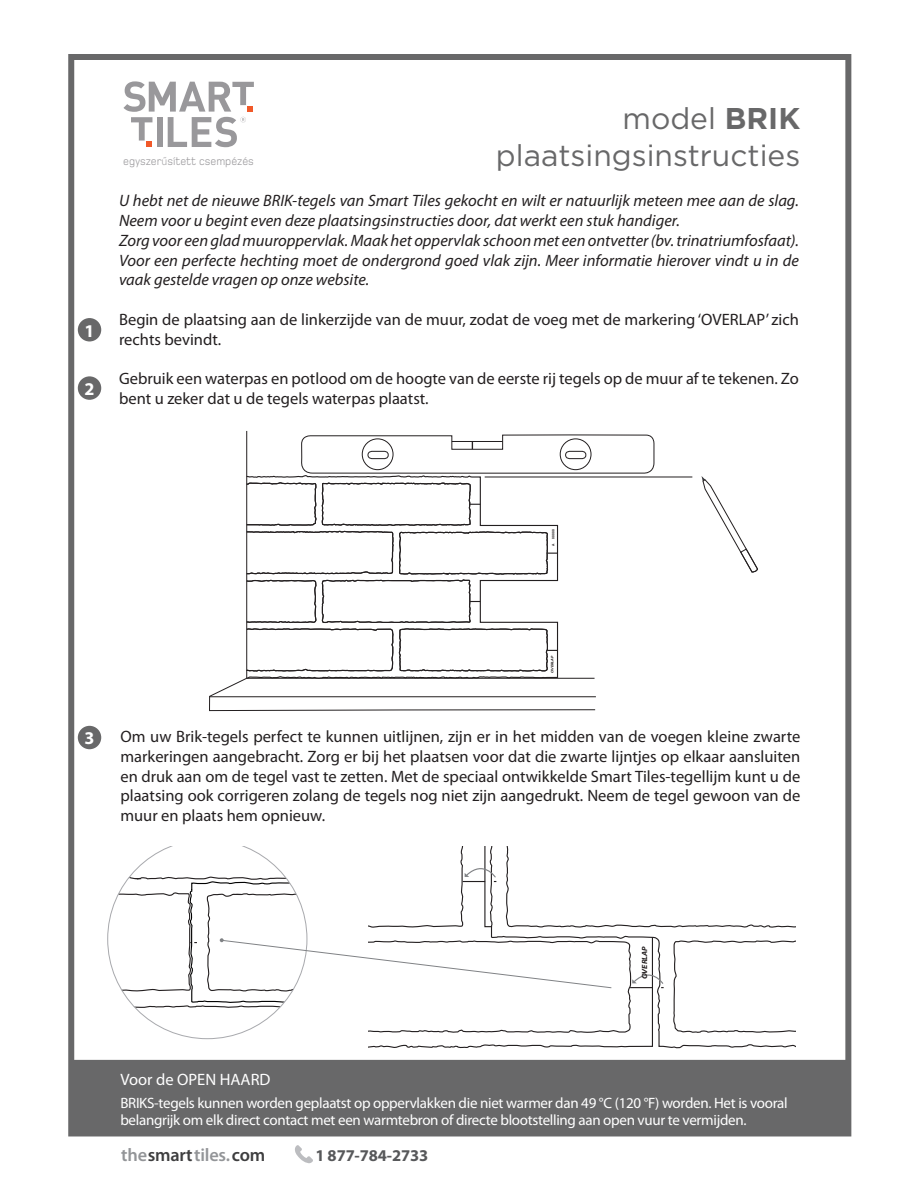
<style>
.page{position:relative;width:918px;height:1188px;background:#fff}
.page>*{position:absolute;margin:0;border:0;box-sizing:border-box;transform-origin:0 0}
.t1{font:30px "Gotham";color:#686869}
.t2{font:600 18.3px "Myriad Pro";letter-spacing:-.01em;color:#939598}
.t3{font:700 18px "Myriad Pro";color:#fff}
.t4{font:16.5px/19.8px "Myriad Pro";color:#231f20}
.t5{font:italic 16.5px/19.8px "Myriad Pro";color:#231f20}
.t6{font:16.5px "Myriad Pro";color:#fff}
.t7{font:700 16.5px "Myriad Pro";letter-spacing:-.01em;color:#57585a}
.t8{font:15px/16.5px "Myriad Pro";letter-spacing:-.02em;color:#fff}
.t9{font:11.7px "Foundry Monoline";color:#99989b;scale:.94 1}
.t10{font:italic 700 semi-expanded 7.5px "Myriad Pro";color:#231f20}
.t11{font:italic 700 semi-expanded 3.45px "Myriad Pro";color:#231f20;scale:1.09 1}
.t12{font:700 3.3px "Arial";letter-spacing:.05em;color:#231f20}
.s1{font-weight:700}
.s2{font-family:"Myriad Pro";font-weight:300}
.s3{color:#3e3e3f}
</style>
<div class="page">
<div style="left:68px;top:54px;width:783px;height:1082px;border:6px solid #686869"></div>
<div style="left:78px;top:376px;width:23px;height:24px;background:#686869;border-radius:50%"></div>
<div style="left:78px;top:318px;width:23px;height:23px;background:#686869;border-radius:50%"></div>
<div style="left:78px;top:726px;width:23px;height:23px;background:#686869;border-radius:50%"></div>
<div style="left:69px;top:1060px;width:782px;height:76px;background:#686869"></div>
<svg style="left:247px;top:474px;width:312px;height:8px"></svg>
<svg style="left:301px;top:435px;width:354px;height:39px"></svg>
<hr style="left:485px;top:477px;width:207px;height:1px;background:#231f20">
<svg style="left:209px;top:482px;width:387px;height:229px"></svg>
<hr style="left:210px;top:697px;width:386px;height:1px;background:#231f20">
<svg style="left:702px;top:476px;width:56px;height:97px"></svg>
<hr style="left:246px;top:431px;width:1px;height:247px;background:#231f20">
<svg style="left:368px;top:1044px;width:120px;height:5px"></svg>
<svg style="left:488px;top:1034px;width:308px;height:15px"></svg>
<svg style="left:612px;top:924px;width:184px;height:110px"></svg>
<svg style="left:630px;top:966px;width:34px;height:22px"></svg>
<svg style="left:107px;top:847px;width:505px;height:192px"></svg>
<svg style="left:295px;top:1145px;width:18px;height:19px"></svg>
<svg style="left:123px;top:81px;width:131px;height:66px"></svg>
<p class="t3" style="left:85px;top:319px;width:11px">1</p>
<p class="t3" style="left:85px;top:377px;width:11px">2</p>
<p class="t1" style="left:622px;top:102px;width:179px">model <span class="s1">BRIK</span></p>
<p class="t1" style="left:496px;top:139px;width:306px">plaatsingsinstructies</p>
<p class="t5" style="left:119px;top:190px;width:681px">U hebt net de nieuwe BRIK-tegels van Smart Tiles gekocht en wilt er natuurlijk meteen mee aan de slag.<br>Neem voor u begint even deze plaatsingsinstructies door, dat werkt een stuk handiger.</p>
<p class="t5" style="left:119px;top:230px;width:681px;text-align:justify">Zorg voor een glad muuroppervlak. Maak het oppervlak schoon met een ontvetter (bv. trinatriumfosfaat).<br>Voor een perfecte hechting moet de ondergrond goed vlak zijn. Meer informatie hierover vindt u in de vaak gestelde vragen op onze website.</p>
<p class="t4" style="left:119px;top:309px;width:681px">Begin de plaatsing aan de linkerzijde van de muur, zodat de voeg met de markering ‘OVERLAP’ zich rechts bevindt.</p>
<p class="t4" style="left:119px;top:369px;width:681px">Gebruik een waterpas en potlood om de hoogte van de eerste rij tegels op de muur af te tekenen. Zo bent u zeker dat u de tegels waterpas plaatst.</p>
<p class="t9" style="left:123px;top:155px;width:140px">egyszer<span class="s2">ű</span>sített csempézés</p>
<p class="t12" style="left:551px;top:539px;width:11px;rotate:-90deg">00000</p>
<p class="t12" style="left:551px;top:546px;width:4px;rotate:-90deg">A</p>
<p class="t3" style="left:85px;top:726px;width:11px">3</p>
<p class="t11" style="left:550px;top:673px;width:17px;rotate:-90deg">OVERLAP</p>
<p class="t4" style="left:120px;top:726px;width:681px;text-align:justify">Om uw Brik-tegels perfect te kunnen uitlijnen, zijn er in het midden van de voegen kleine zwarte markeringen aangebracht. Zorg er bij het plaatsen voor dat die zwarte lijntjes op elkaar aansluiten en druk aan om de tegel vast te zetten. Met de speciaal ontwikkelde Smart Tiles-tegellijm kunt u de plaatsing ook corrigeren zolang de tegels nog niet zijn aangedrukt. Neem de tegel gewoon van de muur en plaats hem opnieuw.</p>
<p class="t10" style="left:640px;top:979px;width:35px;rotate:-90deg">OVERLAP</p>
<p class="t6" style="left:120px;top:1069px;width:152px">Voor de OPEN HAARD</p>
<p class="t8" style="left:120px;top:1095px;width:669px">BRIKS-tegels kunnen worden geplaatst op oppervlakken die niet warmer dan 49 °C (120 °F) worden. Het is vooral belangrijk om elk direct contact met een warmtebron of directe blootstelling aan open vuur te vermijden.</p>
<p class="t2" style="left:121px;top:1144px;width:146px">the<span class="s3">smart</span>tiles.<span class="s3">com</span></p>
<p class="t7" style="left:315px;top:1145px;width:114px">1 877-784-2733</p>
</div>
